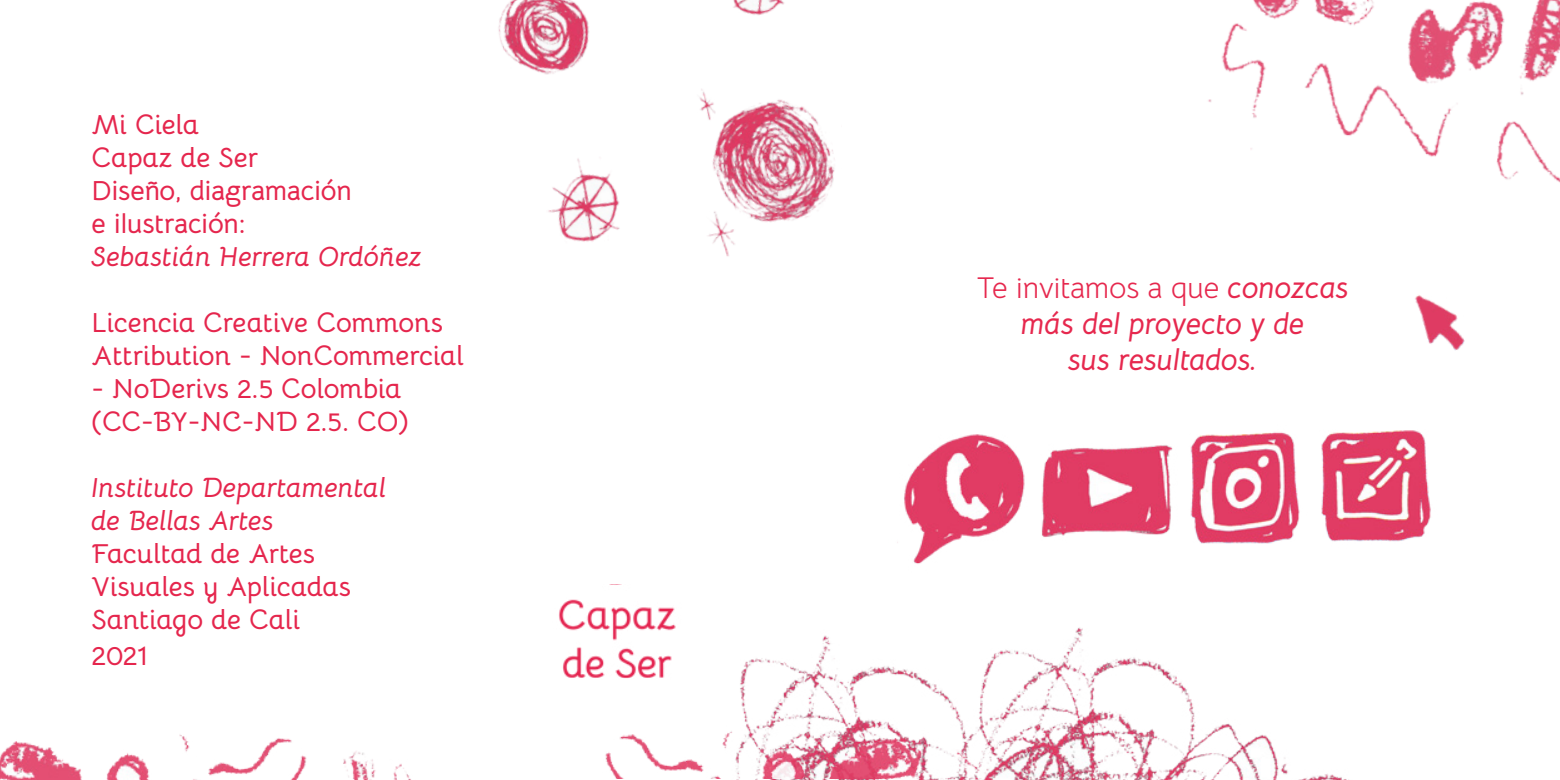
<style>
.page{position:relative;width:1560px;height:780px;background:#fff}
.page>*{position:absolute;margin:0;border:0;box-sizing:border-box;transform-origin:0 0}
.t1{font:italic 700 30px/36px "Bellota Text";color:#e6284e;text-align:center}
.t2{font:700 27.5px/33px "Bellota";letter-spacing:-.005em;color:#e5264d}
.t3{font:italic 700 27.5px/33px "Bellota";color:#e5264d}
.t4{font:700 27.5px/33px "Bellota Text";color:#e5264d}
.s1{font-family:"Bellota Text"}
.s2{font-weight:400;font-style:normal}
</style>
<div class="page">
<img style="left:559px;top:584px;width:117px;height:94px">
<img style="left:897px;top:432px;width:382px;height:132px">
<img style="left:1279px;top:430px;width:152px;height:112px">
<img style="left:1415px;top:295px;width:50px;height:56px">
<img style="left:0;top:734px;width:411px;height:46px">
<img style="left:498px;top:0;width:337px;height:257px">
<img style="left:710px;top:627px;width:639px;height:153px">
<img style="left:584px;top:637px;width:607px;height:141px">
<img style="left:1208px;top:0;width:351px;height:182px">
<p class="t2" style="left:92px;top:105px;width:168px">Mi <span class="s1">C</span>iela<br><span class="s1">C</span>apaz de <span class="s1">S</span>er</p>
<p class="t4" style="left:92px;top:171px;width:261px">Diseño, diagramación e ilustración:</p>
<p class="t3" style="left:92px;top:237px;width:332px">Sebastián Herrera Ordóñez</p>
<p class="t2" style="left:92px;top:303px;width:374px">Licencia <span class="s1">C</span>reative <span class="s1">C</span>ommons<br>Attribution - Non<span class="s1">C</span>ommercial</p>
<p class="t2" style="left:92px;top:369px;width:318px">- NoDerivs 2.5 <span class="s1">C</span>olombia (<span class="s1">CC</span>-BY-NC-ND 2.5. <span class="s1">C</span>O)</p>
<p class="t3" style="left:92px;top:468px;width:296px">Instituto Departamental de Bellas Artes</p>
<p class="t2" style="left:92px;top:534px;width:261px">Facultad de Artes<br>Visuales y Aplicadas<br><span class="s1">S</span>antiago de <span class="s1">C</span>ali</p>
<p class="t2" style="left:92px;top:636px;width:57px">2021</p>
<p class="t1" style="left:976px;top:267px;width:373px"><span class="s2">Te invitamos a que</span> conozcas más del proyecto y de<br>sus resultados.</p>
</div>
